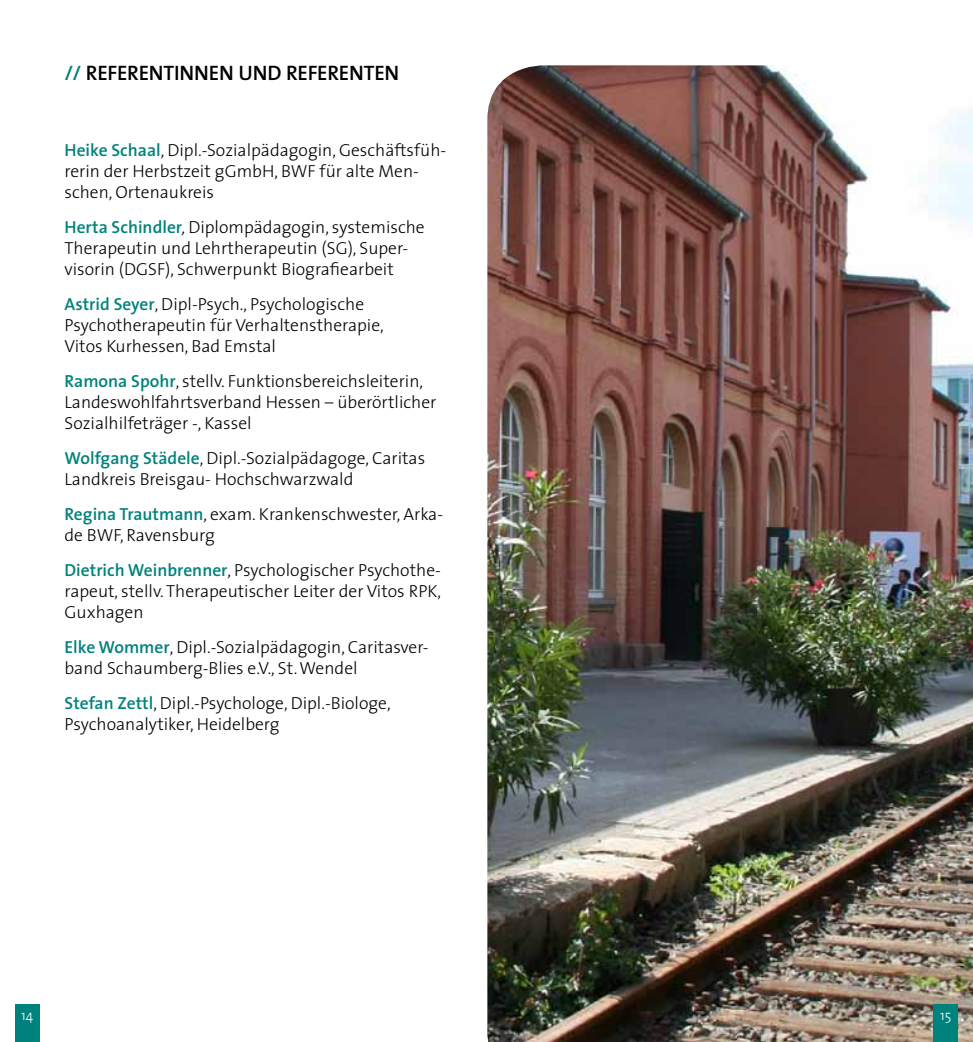
<style>
.page{position:relative;width:973px;height:1042px;background:#fff}
.page>*{position:absolute;margin:0;border:0;box-sizing:border-box;transform-origin:0 0}
.t1{font:600 21px "The Sans";color:#000}
.t2{font:300 17.5px/21px "The Sans";color:#000}
.t3{font:300 14px "The Sans";color:#fff}
.s1{color:#00827c}
.s2{font-weight:600;color:#00827c}
.s3{font-style:italic}
</style>
<div class="page">
<img style="left:487px;top:65px;width:485px;height:977px">
<div style="left:15px;top:1005px;width:25px;height:37px;background:#00827c"></div>
<div style="left:933px;top:1005px;width:24px;height:37px;background:#00827c"></div>
<p class="t1" style="left:64px;top:55px;width:33px"><span class="s1">//</span> Refe</p>
<p class="t1" style="left:127px;top:55px;width:170px">rentinnen und Refe</p>
<p class="t1" style="left:327px;top:55px;width:73px">renten</p>
<p class="t2" style="left:64px;top:139px;width:383px"><span class="s2">Heike Schaal</span>, Dipl.-Sozialpädagogin, Geschäftsfüh&shy;rerin der Herbstzeit gGmbH, BWF für alte Men&shy;schen, Ortenaukreis</p>
<p class="t2" style="left:64px;top:216px;width:361px"><span class="s2">Herta Schindler</span><span class="s3">,</span> Diplompädagogin, systemische<br>Therapeutin und Lehrtherapeutin (SG), Super&shy;visorin (DGSF), Schwerpunkt Biografiearbeit</p>
<p class="t2" style="left:64px;top:293px;width:321px"><span class="s2">Astrid Seyer</span>, Dipl-Psych., Psychologische<br>Psychotherapeutin für Verhaltenstherapie,<br>Vitos Kurhessen, Bad Emstal</p>
<p class="t2" style="left:64px;top:370px;width:373px"><span class="s2">Ramona Spohr</span>, stellv. Funktionsbereichsleiterin,<br>Landeswohlfahrtsverband Hessen – überörtlicher<br>Sozialhilfeträger -, Kassel</p>
<p class="t2" style="left:64px;top:447px;width:362px"><span class="s2">Wolfgang Städele</span>, Dipl.-Sozialpädagoge, Caritas<br>Landkreis Breisgau- Hochschwarzwald</p>
<p class="t2" style="left:64px;top:503px;width:380px"><span class="s2">Regina Trautmann</span>, exam. Krankenschwester, Arka&shy;de BWF, Ravensburg</p>
<p class="t2" style="left:64px;top:559px;width:378px;text-align:justify"><span class="s2">Dietrich Weinbrenner</span>, Psychologischer Psychothe&shy;rapeut, stellv. Therapeutischer Leiter der Vitos RPK, Guxhagen</p>
<p class="t2" style="left:64px;top:636px;width:365px"><span class="s2">Elke Wommer</span>, Dipl.-Sozialpädagogin, Caritasver&shy;band Schaumberg-Blies e.V., St. Wendel</p>
<p class="t2" style="left:64px;top:692px;width:327px"><span class="s2">Stefan Zettl</span>, Dipl.-Psychologe, Dipl.-Biologe,<br>Psychoanalytiker, Heidelberg</p>
<p class="t3" style="left:21px;top:1003px;width:14px">14</p>
<p class="t3" style="left:939px;top:1003px;width:13px">15</p>
</div>
